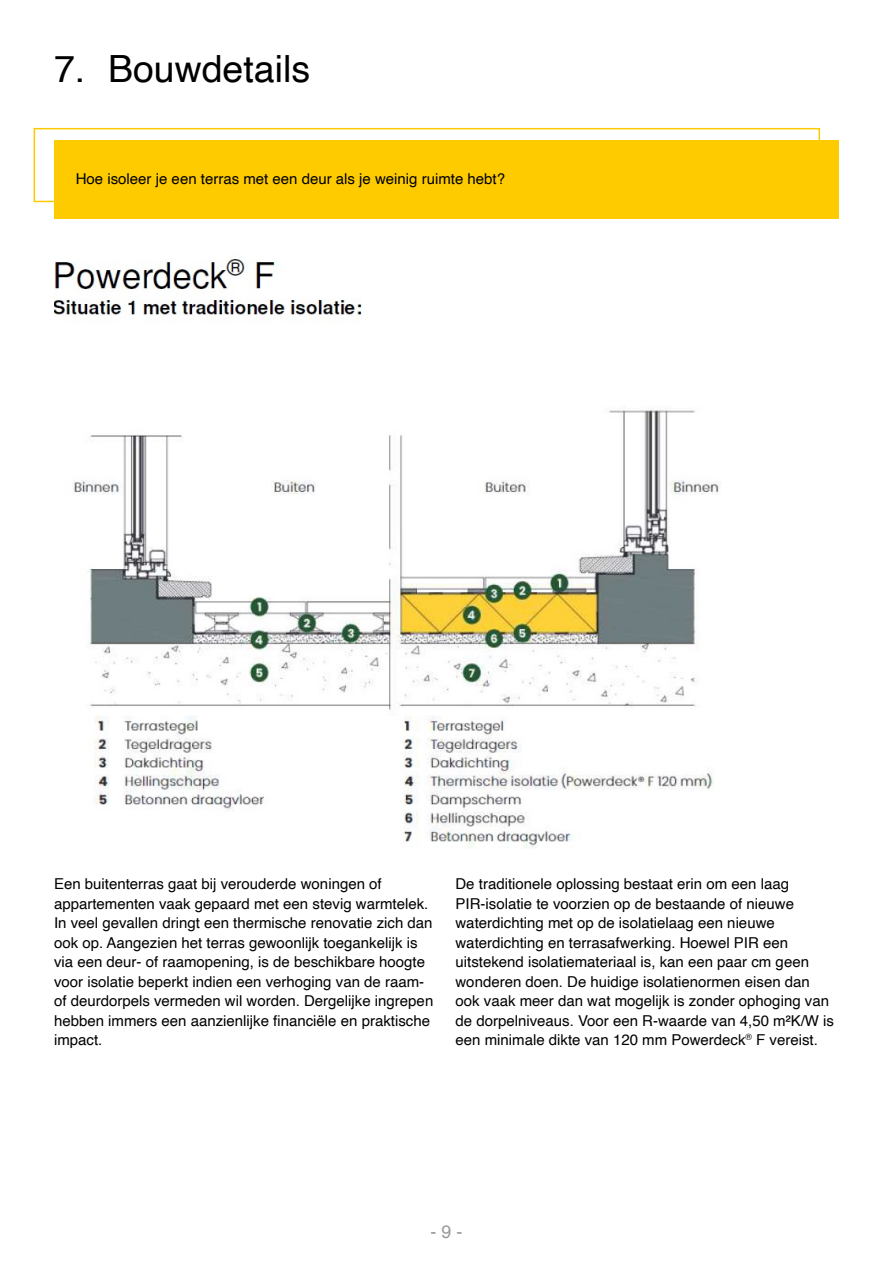
<style>
.page{position:relative;width:893px;height:1263px;background:#fff}
.page>*{position:absolute;margin:0;border:0;box-sizing:border-box;transform-origin:0 0}
.t1{font:37.5px "Helvetica";color:#000}
.t2{font:18px "Helvetica";color:#999}
.t3{font:15px/19.5px "Helvetica";color:#000}
</style>
<div class="page">
<div style="left:34px;top:128px;width:786px;height:74px;border:2px solid #fecb00"></div>
<div style="left:54px;top:140px;width:785px;height:79px;background:#fecb00"></div>
<img style="left:54px;top:259px;width:667px;height:590px">
<p class="t1" style="left:54px;top:40px;width:258px">7. Bouwdetails</p>
<p class="t3" style="left:76px;top:170px;width:431px">Hoe isoleer je een terras met een deur als je weinig ruimte hebt?</p>
<p class="t3" style="left:54px;top:875px;width:381px">Een buitenterras gaat bij verouderde woningen of appartementen vaak gepaard met een stevig warmtelek.<br>In veel gevallen dringt een thermische renovatie zich dan ook op. Aangezien het terras gewoonlijk toegankelijk is via een deur- of raamopening, is de beschikbare hoogte voor isolatie beperkt indien een verhoging van de raam&shy;of deurdorpels vermeden wil worden. Dergelijke ingrepen hebben immers een aanzienlijke financiële en praktische impact.</p>
<p class="t3" style="left:455px;top:875px;width:380px">De traditionele oplossing bestaat erin om een laag PIR-isolatie te voorzien op de bestaande of nieuwe waterdichting met op de isolatielaag een nieuwe waterdichting en terrasafwerking. Hoewel PIR een uitstekend isolatiemateriaal is, kan een paar cm geen wonderen doen. De huidige isolatienormen eisen dan ook vaak meer dan wat mogelijk is zonder ophoging van de dorpelniveaus. Voor een R-waarde van 4,50 m²K/W is een minimale dikte van 120 mm Powerdeck<sup>®</sup> F vereist.</p>
<p class="t2" style="left:430px;top:1218px;width:34px">- 9 -</p>
</div>
